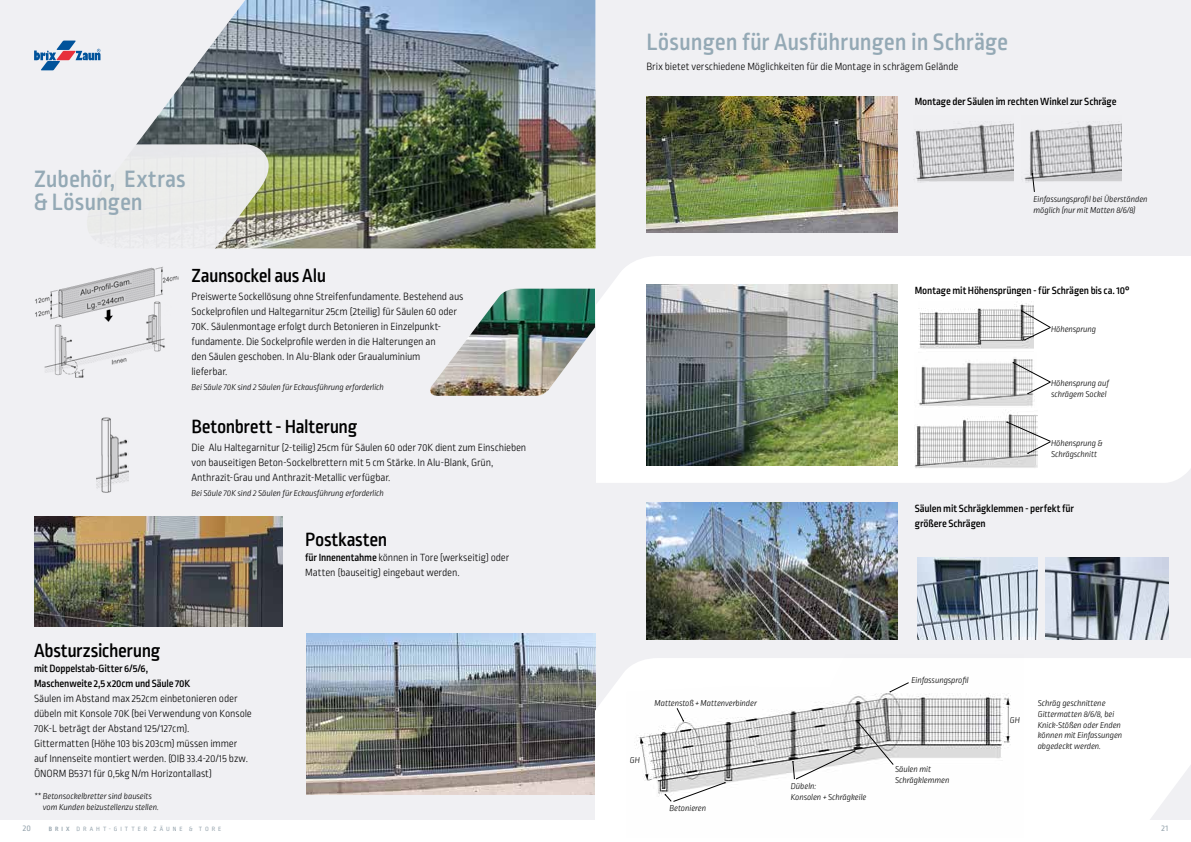
<style>
.page{position:relative;width:1191px;height:842px;background:#fff}
.page>*{position:absolute;margin:0;border:0;box-sizing:border-box;transform-origin:0 0}
.t1{font:500 25px/23px "Ropa Mix Pro";color:#94a9b5}
.t2{font:500 20px "Ropa Mix Pro";letter-spacing:-.015em;color:#000}
.t3{font:300 11px/15px "Ropa Mix Pro";letter-spacing:-.015em;color:#000}
.t4{font:500 11px/15px "Ropa Mix Pro";letter-spacing:-.015em;color:#000}
.t5{font:italic 300 9px/10.8px "Ropa Mix Pro";letter-spacing:-.01em;color:#000}
.t6{font:9px "Ropa Mix Pro";color:#98a6af}
.t7{font:6.5px "Ropa Mix Pro";letter-spacing:.45em;color:#98a6af}
.s1{font-weight:500}
.s2{font-weight:700}
</style>
<div class="page">
<div style="left:595px;top:0;width:596px;height:819px;background:#f0f0f3"></div>
<div style="left:0;top:0;width:595px;height:819px;background:#f0f0f3"></div>
<svg style="left:34px;top:41px;width:37px;height:29px"></svg>
<img style="left:86px;top:0;width:509px;height:248px">
<img style="left:646px;top:503px;width:252px;height:136px">
<img style="left:306px;top:633px;width:289px;height:162px">
<img style="left:34px;top:516px;width:249px;height:110px">
<img style="left:646px;top:96px;width:251px;height:136px">
<img style="left:913px;top:121px;width:100px;height:62px">
<img style="left:1024px;top:121px;width:97px;height:62px">
<div style="left:514px;top:256px;width:677px;height:227px;background:#fff"></div>
<img style="left:646px;top:285px;width:252px;height:181px">
<div style="left:472px;top:289px;width:123px;height:233px;background:#f0f0f3"></div>
<img style="left:918px;top:301px;width:115px;height:51px">
<img style="left:914px;top:352px;width:122px;height:55px">
<img style="left:914px;top:409px;width:123px;height:59px">
<svg style="left:86px;top:144px;width:193px;height:105px"></svg>
<div style="left:595px;top:658px;width:596px;height:162px;background:#fff"></div>
<img style="left:627px;top:658px;width:396px;height:162px">
<svg style="left:1031px;top:173px;width:3px;height:19px"></svg>
<svg style="left:1021px;top:310px;width:29px;height:31px"></svg>
<svg style="left:1012px;top:362px;width:38px;height:32px"></svg>
<svg style="left:1006px;top:421px;width:44px;height:33px"></svg>
<img style="left:917px;top:557px;width:120px;height:82px">
<img style="left:1045px;top:557px;width:123px;height:82px">
<img style="left:96px;top:417px;width:32px;height:75px">
<svg style="left:676px;top:708px;width:8px;height:14px"></svg>
<svg style="left:889px;top:682px;width:20px;height:10px"></svg>
<svg style="left:792px;top:721px;width:101px;height:58px"></svg>
<svg style="left:664px;top:782px;width:61px;height:20px"></svg>
<img style="left:35px;top:266px;width:144px;height:111px">
<img style="left:430px;top:289px;width:165px;height:107px">
<h1 class="t1" style="left:646px;top:31px;width:363px">Lösungen für Ausführungen in Schräge</h1>
<p class="t3" style="left:646px;top:60px;width:313px">Brix bietet verschiedene Möglichkeiten für die Montage in schrägem Gelände</p>
<h1 class="t1" style="left:34px;top:169px;width:153px">Zubehör, Extras &amp; Lösungen</h1>
<h2 class="t2" style="left:191px;top:265px;width:136px">Zaunsockel aus Alu</h2>
<p class="t3" style="left:191px;top:290px;width:273px">Preiswerte Sockellösung ohne Streifenfundamente. Bestehend aus Sockelprofilen und Haltegarnitur 25cm (2teilig) für Säulen 60 oder 70K. Säulenmontage erfolgt durch Betonieren in Einzelpunkt&shy;fundamente. Die Sockelprofile werden in die Halterungen an<br>den Säulen geschoben. In Alu-Blank oder Graualuminium<br>lieferbar.</p>
<p class="t5" style="left:191px;top:382px;width:194px">Bei Säule 70K sind 2 Säulen für Eckausführung erforderlich</p>
<h2 class="t2" style="left:191px;top:416px;width:167px">Betonbrett - Halterung</h2>
<p class="t3" style="left:191px;top:441px;width:336px">Die Alu Haltegarnitur (2-teilig) 25cm für Säulen 60 oder 70K dient zum Einschieben von bauseitigen Beton-Sockelbrettern mit 5 cm Stärke. In Alu-Blank, Grün,<br>Anthrazit-Grau und Anthrazit-Metallic verfügbar.</p>
<p class="t5" style="left:191px;top:489px;width:194px">Bei Säule 70K sind 2 Säulen für Eckausführung erforderlich</p>
<h2 class="t2" style="left:34px;top:640px;width:128px">Absturzsicherung</h2>
<p class="t4" style="left:34px;top:662px;width:158px">mit Doppelstab-Gitter 6/5/6,<br>Maschenweite 2,5 x20cm und Säule 70K</p>
<p class="t3" style="left:34px;top:692px;width:219px">Säulen im Abstand max 252cm einbetonieren oder dübeln mit Konsole 70K (bei Verwendung von Konsole 70K-L beträgt der Abstand 125/127cm).<br>Gittermatten (Höhe 103 bis 203cm) müssen immer auf Innenseite montiert werden. (OIB 33.4-20/15 bzw.<br>ÖNORM B5371 für 0,5kg N/m Horizontallast)</p>
<p class="t5" style="left:43px;top:791px;width:117px;text-indent:-9px">** Betonsockelbretter sind bauseits vom Kunden beizustellenzu stellen.</p>
<h2 class="t2" style="left:305px;top:528px;width:83px">Postkasten</h2>
<p class="t3" style="left:305px;top:550px;width:206px"><span class="s1">für Innenentahme</span> können in Tore (werkseitig) oder<br>Matten (bauseitig) eingebaut werden.</p>
<p class="t4" style="left:915px;top:94px;width:203px">Montage der Säulen im rechten Winkel zur Schräge</p>
<p class="t5" style="left:1033px;top:194px;width:115px">Einfassungsprofil bei Überständen möglich (nur mit Matten 8/6/8)</p>
<p class="t4" style="left:915px;top:284px;width:216px">Montage mit Höhensprüngen - für Schrägen bis ca. 10°</p>
<p class="t5" style="left:1051px;top:324px;width:47px">Höhensprung</p>
<p class="t5" style="left:1051px;top:378px;width:60px">Höhensprung auf schrägem Sockel</p>
<p class="t5" style="left:1051px;top:438px;width:53px">Höhensprung &amp;<br>Schrägschnitt</p>
<p class="t4" style="left:915px;top:501px;width:161px">Säulen mit Schrägklemmen - perfekt für größere Schrägen</p>
<p class="t5" style="left:654px;top:699px;width:104px">Mattenstoß + Mattenverbinder</p>
<p class="t5" style="left:630px;top:755px;width:12px">GH</p>
<p class="t5" style="left:669px;top:803px;width:38px">Betonieren</p>
<p class="t5" style="left:911px;top:675px;width:59px">Einfassungsprofil</p>
<p class="t5" style="left:791px;top:781px;width:77px">Dübeln:<br>Konsolen + Schrägkeile</p>
<p class="t5" style="left:895px;top:764px;width:56px">Säulen mit<br>Schrägklemmen</p>
<p class="t5" style="left:1010px;top:716px;width:12px">GH</p>
<p class="t5" style="left:1037px;top:698px;width:86px">Schräg geschnittene<br>Gittermatten 8/6/8, bei<br>Knick-Stößen oder Enden können mit Einfassungen abgedeckt werden.</p>
<p class="t6" style="left:23px;top:823px;width:10px">20</p>
<p class="t7" style="left:49px;top:825px;width:174px"><span class="s2">BRIX</span> DRAHT-GITTER ZÄUNE &amp; TORE</p>
<p class="t6" style="left:1161px;top:823px;width:8px">21</p>
</div>
